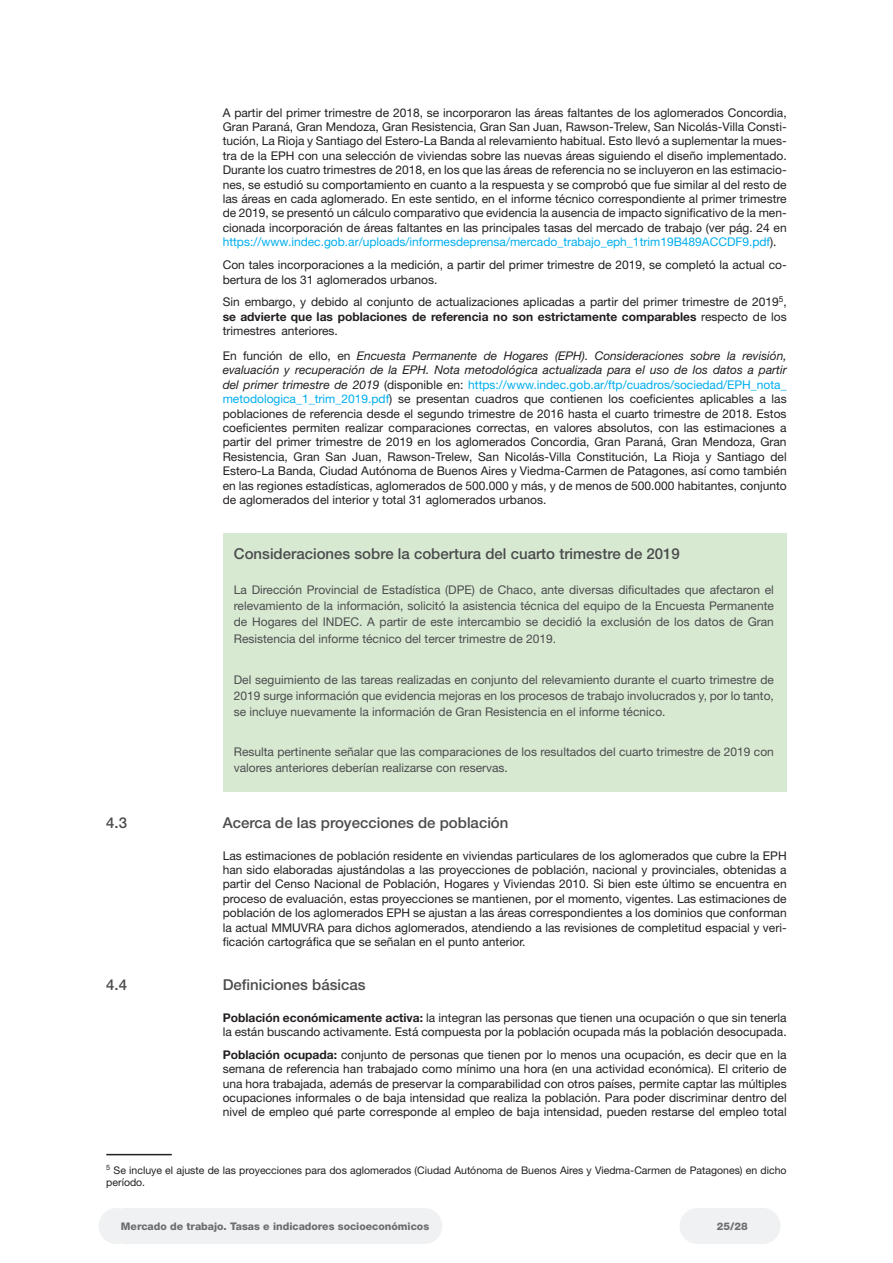
<style>
.page{position:relative;width:893px;height:1263px;background:#fff}
.page>*{position:absolute;margin:0;border:0;box-sizing:border-box;transform-origin:0 0}
.H4_título{font:500 15px "Helvetica Neue LT Std";color:#4b4c4d}
.texto{font:12px/14.4px "Helvetica Neue LT Std";color:#231f20;text-align:justify}
.H4_título-2{font:12px/14.4px "Helvetica Neue LT Std";color:#231f20;text-align:justify}
.H4_título-3{font:12px/16.2px "Helvetica Neue LT Std";color:#4b4c4d;text-align:justify}
.t1{font:10.5px/12.6px "Helvetica Neue LT Std";color:#231f20}
.t2{font:800 10.5px "Helvetica Neue LT Std";color:#6c6d70}
.s1{color:#00aeef}
.s2{font-weight:700}
.s3{font-style:italic}
</style>
<div class="page">
<div style="left:680px;top:1208px;width:35px;height:36px;background:#f0f1f2;border-radius:50%"></div>
<div style="left:99px;top:1208px;width:35px;height:36px;background:#f0f1f2;border-radius:50%"></div>
<div style="left:745px;top:1208px;width:36px;height:36px;background:#f0f1f2;border-radius:50%"></div>
<div style="left:406px;top:1208px;width:36px;height:36px;background:#f0f1f2;border-radius:50%"></div>
<div style="left:699px;top:1208px;width:66px;height:36px;background:#f0f1f2"></div>
<div style="left:122px;top:1208px;width:302px;height:36px;background:#f0f1f2"></div>
<div style="left:223px;top:534px;width:564px;height:258px;background:#d8e9d2"></div>
<hr style="left:106px;top:1154px;width:66px;height:1px;background:#231f20">
<p class="texto" style="left:223px;top:105px;width:565px">A partir del primer trimestre de 2018, se incorporaron las áreas faltantes de los aglomerados Concordia, Gran Paraná, Gran Mendoza, Gran Resistencia, Gran San Juan, Rawson-Trelew, San Nicolás-Villa Consti&shy;tución, La Rioja y Santiago del Estero-La Banda al relevamiento habitual. Esto llevó a suplementar la mues&shy;tra de la EPH con una selección de viviendas sobre las nuevas áreas siguiendo el diseño implementado.<br>Durante los cuatro trimestres de 2018, en los que las áreas de referencia no se incluyeron en las estimacio&shy;nes, se estudió su comportamiento en cuanto a la respuesta y se comprobó que fue similar al del resto de las áreas en cada aglomerado. En este sentido, en el informe técnico correspondiente al primer trimestre de 2019, se presentó un cálculo comparativo que evidencia la ausencia de impacto significativo de la men&shy;cionada incorporación de áreas faltantes en las principales tasas del mercado de trabajo (ver pág. 24 en <span class="s1">https://www.indec.gob.ar/uploads/informesdeprensa/mercado_trabajo_eph_1trim19B489ACCDF9.pdf</span>).</p>
<p class="texto" style="left:223px;top:257px;width:565px">Con tales incorporaciones a la medición, a partir del primer trimestre de 2019, se completó la actual co&shy;bertura de los 31 aglomerados urbanos.</p>
<p class="texto" style="left:223px;top:295px;width:565px">Sin embargo, y debido al conjunto de actualizaciones aplicadas a partir del primer trimestre de 2019<sup>5</sup>, <span class="s2">se advierte que las poblaciones de referencia no son estrictamente comparables</span> respecto de los trimestres anteriores.</p>
<p class="H4_título-2" style="left:223px;top:348px;width:565px">En función de ello, en <span class="s3">Encuesta Permanente de Hogares (EPH). Consideraciones sobre la revisión, evaluación y recuperación de la EPH. Nota metodológica actualizada para el uso de los datos a partir del primer trimestre de 2019</span> (disponible en: <span class="s1">https://www.indec.gob.ar/ftp/cuadros/sociedad/EPH_nota_ metodologica_1_trim_2019.pdf</span>) se presentan cuadros que contienen los coeficientes aplicables a las poblaciones de referencia desde el segundo trimestre de 2016 hasta el cuarto trimestre de 2018. Estos coeficientes permiten realizar comparaciones correctas, en valores absolutos, con las estimaciones a partir del primer trimestre de 2019 en los aglomerados Concordia, Gran Paraná, Gran Mendoza, Gran Resistencia, Gran San Juan, Rawson-Trelew, San Nicolás-Villa Constitución, La Rioja y Santiago del Estero-La Banda, Ciudad Autónoma de Buenos Aires y Viedma-Carmen de Patagones, así como también en las regiones estadísticas, aglomerados de 500.000 y más, y de menos de 500.000 habitantes, conjunto de aglomerados del interior y total 31 aglomerados urbanos.</p>
<p class="H4_título" style="left:234px;top:544px;width:448px">Consideraciones sobre la cobertura del cuarto trimestre de 2019</p>
<p class="H4_título-3" style="left:234px;top:581px;width:542px">La Dirección Provincial de Estadística (DPE) de Chaco, ante diversas dificultades que afectaron el relevamiento de la información, solicitó la asistencia técnica del equipo de la Encuesta Permanente de Hogares del INDEC. A partir de este intercambio se decidió la exclusión de los datos de Gran Resistencia del informe técnico del tercer trimestre de 2019.</p>
<p class="H4_título-3" style="left:234px;top:671px;width:542px">Del seguimiento de las tareas realizadas en conjunto del relevamiento durante el cuarto trimestre de 2019 surge información que evidencia mejoras en los procesos de trabajo involucrados y, por lo tanto, se incluye nuevamente la información de Gran Resistencia en el informe técnico.</p>
<p class="H4_título-3" style="left:234px;top:743px;width:542px">Resulta pertinente señalar que las comparaciones de los resultados del cuarto trimestre de 2019 con valores anteriores deberían realizarse con reservas.</p>
<p class="H4_título" style="left:106px;top:814px;width:22px">4.3</p>
<p class="H4_título" style="left:223px;top:814px;width:287px">Acerca de las proyecciones de población</p>
<p class="texto" style="left:223px;top:848px;width:565px">Las estimaciones de población residente en viviendas particulares de los aglomerados que cubre la EPH han sido elaboradas ajustándolas a las proyecciones de población, nacional y provinciales, obtenidas a partir del Censo Nacional de Población, Hogares y Viviendas 2010. Si bien este último se encuentra en proceso de evaluación, estas proyecciones se mantienen, por el momento, vigentes. Las estimaciones de población de los aglomerados EPH se ajustan a las áreas correspondientes a los dominios que conforman la actual MMUVRA para dichos aglomerados, atendiendo a las revisiones de completitud espacial y veri&shy;ficación cartográfica que se señalan en el punto anterior.</p>
<p class="H4_título" style="left:106px;top:976px;width:22px">4.4</p>
<p class="H4_título" style="left:223px;top:976px;width:144px">Definiciones básicas</p>
<p class="texto" style="left:223px;top:1010px;width:565px"><span class="s2">Población económicamente activa:</span> la integran las personas que tienen una ocupación o que sin tenerla la están buscando activamente. Está compuesta por la población ocupada más la población desocupada.</p>
<p class="texto" style="left:223px;top:1047px;width:565px"><span class="s2">Población ocupada:</span> conjunto de personas que tienen por lo menos una ocupación, es decir que en la semana de referencia han trabajado como mínimo una hora (en una actividad económica). El criterio de una hora trabajada, además de preservar la comparabilidad con otros países, permite captar las múltiples ocupaciones informales o de baja intensidad que realiza la población. Para poder discriminar dentro del nivel de empleo qué parte corresponde al empleo de baja intensidad, pueden restarse del empleo total</p>
<p class="t1" style="left:106px;top:1163px;width:682px"><sup>5</sup> Se incluye el ajuste de las proyecciones para dos aglomerados (Ciudad Autónoma de Buenos Aires y Viedma-Carmen de Patagones) en dicho período.</p>
<p class="t2" style="left:121px;top:1220px;width:310px">Mercado de trabajo. Tasas e indicadores socioeconómicos</p>
<p class="t2" style="left:717px;top:1220px;width:32px">25/28</p>
</div>
